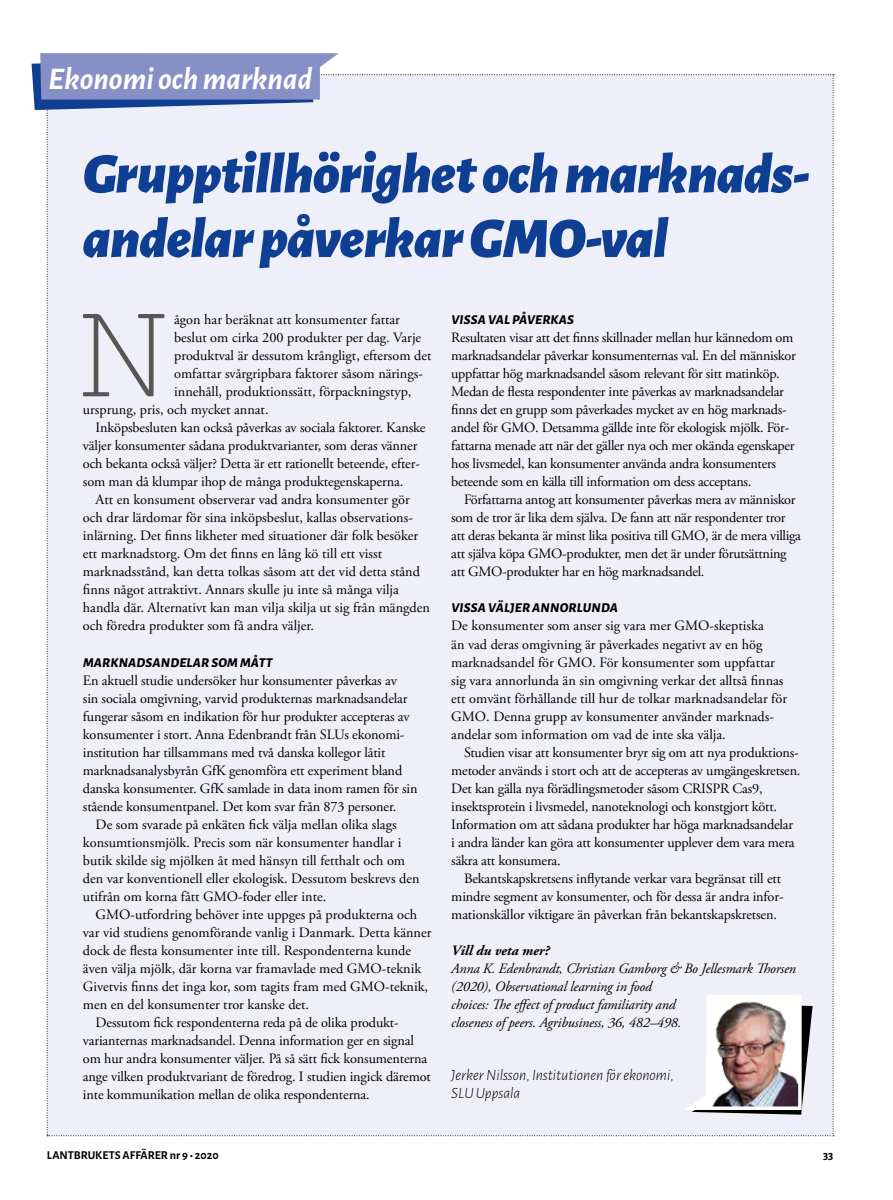
<style>
.page{position:relative;width:893px;height:1200px;background:#fff}
.page>*{position:absolute;margin:0;border:0;box-sizing:border-box;transform-origin:0 0}
.t1{font:200 114.6px "Sanchez";color:#565655}
.t2{font:italic 900 57px/64.5px "Alegreya Sans";letter-spacing:-.01em;color:#0f3f93}
.t3{font:italic 700 31.5px "Alegreya Sans";color:#fff}
.t4{font:italic 300 15.75px/18px "Alegreya Sans";color:#000}
.t5{font:14.25px/18px "Adobe Garamond Pro";letter-spacing:-.01em;color:#000}
.t6{font:italic 14.25px/18px "Adobe Garamond Pro";letter-spacing:-.01em;color:#000}
.t7{font:italic 700 14.25px "Adobe Garamond Pro";color:#000}
.t8{font:italic 800 13.5px "Alegreya Sans SC";letter-spacing:.015em;color:#000}
.t9{font:700 12px "Alegreya Sans";color:#000}
</style>
<div class="page">
<div style="left:32px;top:53px;width:802px;height:1083px;background:#efeff9"></div>
<h3 class="t3" style="left:48px;top:56px;width:265px">Ekonomi och marknad</h3>
<h2 class="t2" style="left:83px;top:137px;width:728px">Grupptillhörighet och marknads&shy;andelar påverkar GMO-val</h2>
<h1 class="t1" style="left:76px;top:285px;width:97px">N</h1>
<p class="t5" style="left:174px;top:311px;width:227px">ågon har beräknat att konsumenter fattar</p>
<p class="t5" style="left:174px;top:329px;width:249px">beslut om cirka 200 produkter per dag. Varje</p>
<p class="t5" style="left:174px;top:347px;width:259px">produktval är dessutom krångligt, eftersom det</p>
<p class="t5" style="left:174px;top:365px;width:250px">omfattar svårgripbara faktorer såsom närings-</p>
<p class="t5" style="left:174px;top:383px;width:239px">innehåll, produktionssätt, förpackningstyp,</p>
<p class="t5" style="left:83px;top:401px;width:187px">ursprung, pris, och mycket annat.</p>
<p class="t5" style="left:96px;top:419px;width:331px">Inköpsbesluten kan också påverkas av sociala faktorer. Kanske</p>
<p class="t5" style="left:83px;top:437px;width:336px">väljer konsumenter sådana produktvarianter, som deras vänner</p>
<p class="t5" style="left:83px;top:455px;width:339px">och bekanta också väljer? Detta är ett rationellt beteende, efter-</p>
<p class="t5" style="left:83px;top:473px;width:322px">som man då klumpar ihop de många produktegenskaperna.</p>
<p class="t5" style="left:96px;top:491px;width:316px">Att en konsument observerar vad andra konsumenter gör</p>
<p class="t5" style="left:83px;top:509px;width:331px">och drar lärdomar för sina inköpsbeslut, kallas observations-</p>
<p class="t5" style="left:83px;top:527px;width:337px">inlärning. Det finns likheter med situationer där folk besöker</p>
<p class="t5" style="left:83px;top:545px;width:301px">ett marknadstorg. Om det finns en lång kö till ett visst</p>
<p class="t5" style="left:83px;top:563px;width:339px">marknadsstånd, kan detta tolkas såsom att det vid detta stånd</p>
<p class="t5" style="left:83px;top:581px;width:318px">finns något attraktivt. Annars skulle ju inte så många vilja</p>
<p class="t5" style="left:83px;top:599px;width:348px">handla där. Alternativt kan man vilja skilja ut sig från mängden</p>
<p class="t5" style="left:83px;top:617px;width:232px">och föredra produkter som få andra väljer.</p>
<p class="t8" style="left:83px;top:651px;width:191px">MARKNADSANDELAR SOM MÅTT</p>
<p class="t5" style="left:83px;top:671px;width:336px">En aktuell studie undersöker hur konsumenter påverkas av<br>sin sociala omgivning, varvid produkternas marknadsandelar fungerar såsom en indikation för hur produkter accepteras av konsumenter i stort. Anna Edenbrandt från SLUs ekonomi&shy;institution har tillsammans med två danska kollegor låtit marknadsanalysbyrån GfK genomföra ett experiment bland danska konsumenter. GfK samlade in data inom ramen för sin stående konsumentpanel. Det kom svar från 873 personer.</p>
<p class="t5" style="left:83px;top:815px;width:338px;text-indent:13px">De som svarade på enkäten fick välja mellan olika slags konsumtionsmjölk. Precis som när konsumenter handlar i butik skilde sig mjölken åt med hänsyn till fetthalt och om den var konventionell eller ekologisk. Dessutom beskrevs den utifrån om korna fått GMO-foder eller inte.</p>
<p class="t5" style="left:96px;top:905px;width:323px">GMO-utfordring behöver inte uppges på produkterna och</p>
<p class="t5" style="left:83px;top:923px;width:350px">var vid studiens genomförande vanlig i Danmark. Detta känner</p>
<p class="t5" style="left:83px;top:941px;width:330px">dock de flesta konsumenter inte till. Respondenterna kunde</p>
<p class="t5" style="left:83px;top:959px;width:340px">även välja mjölk, där korna var framavlade med GMO-teknik</p>
<p class="t5" style="left:83px;top:977px;width:347px">Givetvis finns det inga kor, som tagits fram med GMO-teknik,</p>
<p class="t5" style="left:83px;top:995px;width:228px">men en del konsumenter tror kanske det.</p>
<p class="t5" style="left:96px;top:1013px;width:305px">Dessutom fick respondenterna reda på de olika produkt-</p>
<p class="t5" style="left:83px;top:1031px;width:332px">varianternas marknadsandel. Denna information ger en signal</p>
<p class="t5" style="left:83px;top:1049px;width:346px">om hur andra konsumenter väljer. På så sätt fick konsumenterna</p>
<p class="t5" style="left:83px;top:1067px;width:350px">ange vilken produktvariant de föredrog. I studien ingick däremot</p>
<p class="t5" style="left:83px;top:1085px;width:288px">inte kommunikation mellan de olika respondenterna.</p>
<p class="t8" style="left:451px;top:309px;width:124px">VISSA VAL PÅVERKAS</p>
<p class="t5" style="left:451px;top:329px;width:346px">Resultaten visar att det finns skillnader mellan hur kännedom om marknadsandelar påverkar konsumenternas val. En del människor uppfattar hög marknadsandel såsom relevant för sitt matinköp.<br>Medan de flesta respondenter inte påverkas av marknadsandelar finns det en grupp som påverkades mycket av en hög marknads&shy;andel för GMO. Detsamma gällde inte för ekologisk mjölk. För&shy;fattarna menade att när det gäller nya och mer okända egenskaper hos livsmedel, kan konsumenter använda andra konsumenters beteende som en källa till information om dess acceptans.</p>
<p class="t5" style="left:451px;top:491px;width:351px;text-indent:13px">Författarna antog att konsumenter påverkas mera av människor som de tror är lika dem själva. De fann att när respondenter tror att deras bekanta är minst lika positiva till GMO, är de mera villiga att själva köpa GMO-produkter, men det är under förutsättning att GMO-produkter har en hög marknadsandel.</p>
<p class="t8" style="left:451px;top:597px;width:168px">VISSA VÄLJER ANNORLUNDA</p>
<p class="t5" style="left:451px;top:617px;width:337px">De konsumenter som anser sig vara mer GMO-skeptiska<br>än vad deras omgivning är påverkades negativt av en hög marknadsandel för GMO. För konsumenter som uppfattar sig vara annorlunda än sin omgivning verkar det alltså finnas ett omvänt förhållande till hur de tolkar marknadsandelar för GMO. Denna grupp av konsumenter använder marknads&shy;andelar som information om vad de inte ska välja.</p>
<p class="t5" style="left:451px;top:743px;width:351px;text-indent:13px">Studien visar att konsumenter bryr sig om att nya produktions&shy;metoder används i stort och att de accepteras av umgängeskretsen.<br>Det kan gälla nya förädlingsmetoder såsom CRISPR Cas9, insektsprotein i livsmedel, nanoteknologi och konstgjort kött.<br>Information om att sådana produkter har höga marknadsandelar<br>i andra länder kan göra att konsumenter upplever dem vara mera säkra att konsumera.</p>
<p class="t5" style="left:451px;top:869px;width:334px;text-indent:13px">Bekantskapskretsens inflytande verkar vara begränsat till ett mindre segment av konsumenter, och för dessa är andra infor&shy;mationskällor viktigare än påverkan från bekantskapskretsen.</p>
<p class="t7" style="left:451px;top:941px;width:100px">Vill du veta mer?</p>
<p class="t6" style="left:451px;top:959px;width:346px">Anna K. Edenbrandt, Christian Gamborg &amp; Bo Jellesmark Thorsen (2020), Observational learning in food<br>choices: The effect of product familiarity and<br>closeness of peers. Agribusiness, 36, 482–498.</p>
<p class="t4" style="left:451px;top:1065px;width:224px">Jerker Nilsson, Institutionen för ekonomi,<br>SLU Uppsala</p>
<p class="t9" style="left:47px;top:1145px;width:173px">LANTBRUKETS AFFÄRER nr 9 • 2020</p>
<p class="t9" style="left:823px;top:1145px;width:12px">33</p>
</div>
